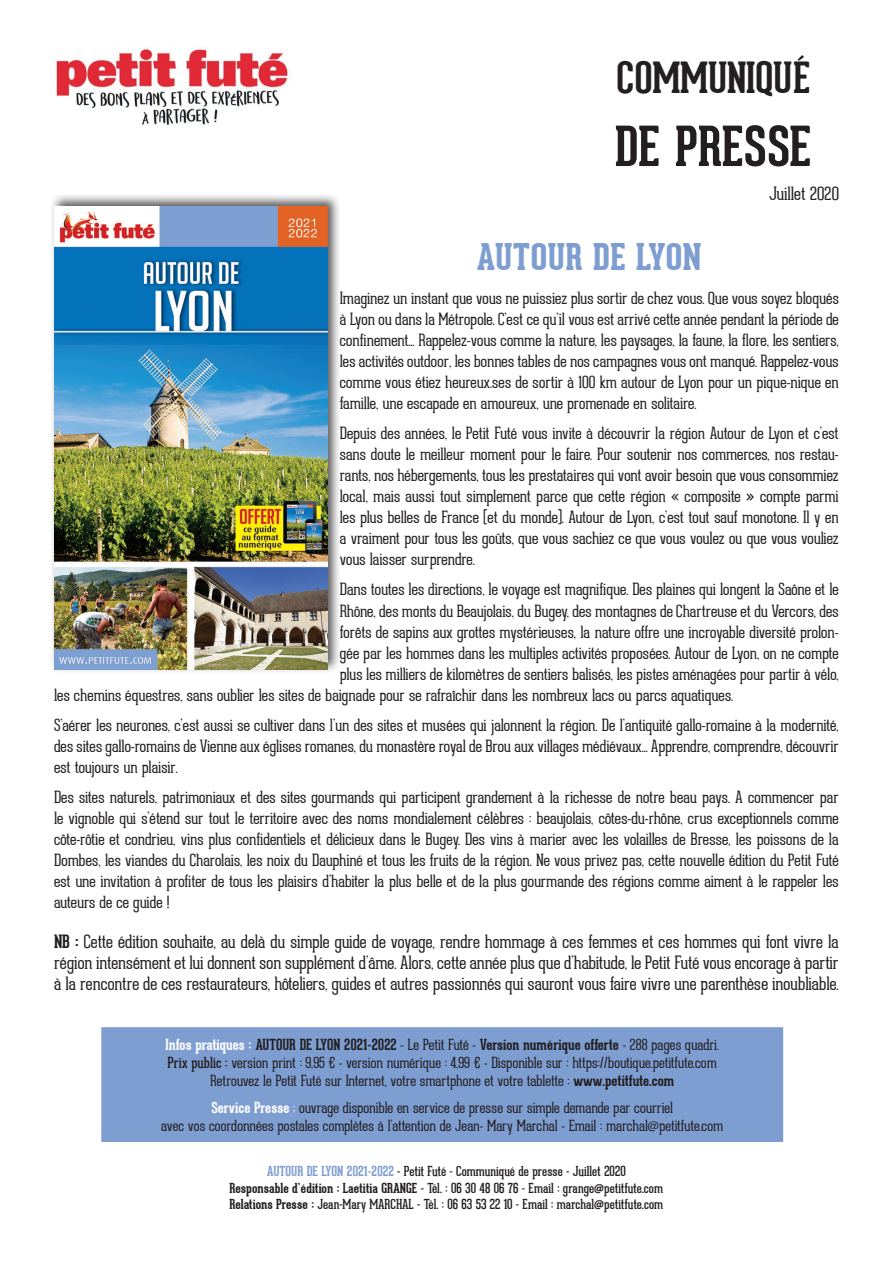
<style>
.page{position:relative;width:893px;height:1263px;background:#fff}
.page>*{position:absolute;margin:0;border:0;box-sizing:border-box;transform-origin:0 0}
.t1{font:700 54px "Geared Slab";color:#231f20}
.t2{font:700 42px "Geared Slab";color:#231f20}
.t3{font:800 36px "Geared Slab";color:#7e9ed2}
.t4{font:100 18px/21px "Geared Slab";letter-spacing:-.015em;color:#231f20;text-align:justify}
.t5{font:100 16.5px/21px "Geared Slab";letter-spacing:-.005em;color:#231f20;text-align:justify}
.t6{font:100 15px/18px "Geared Slab";letter-spacing:-.005em;color:#231f20;text-align:center}
.t7{font:13.5px/16.5px "Geared Slab";color:#231f20;text-align:center}
.s1{font-weight:700}
.s2{font-weight:700;color:#fff}
.s3{font-weight:400}
.s4{color:#fff}
.s5{font-weight:700;color:#7e9ed2}
</style>
<div class="page">
<img style="left:56px;top:48px;width:233px;height:77px">
<div style="left:102px;top:1028px;width:680px;height:113px;background:#7e9ed2"></div>
<div style="left:101px;top:1027px;width:682px;height:115px;border:2px solid #7e9ed2"></div>
<div style="left:50px;top:193px;width:291px;height:481px;background:#231f20;opacity:.75"></div>
<img style="left:54px;top:207px;width:273px;height:463px">
<h2 class="t2" style="left:617px;top:52px;width:195px">COMMUNIQUÉ</h2>
<h1 class="t1" style="left:615px;top:112px;width:198px">DE PRESSE</h1>
<h3 class="t3" style="left:477px;top:236px;width:226px">AUTOUR DE LYON</h3>
<p class="t4" style="left:769px;top:184px;width:71px">Juillet 2020</p>
<p class="t5" style="left:340px;top:288px;width:500px">Imaginez un instant que vous ne puissiez plus sortir de chez vous. Que vous soyez bloqués à Lyon ou dans la Métropole. C’est ce qu’il vous est arrivé cette année pendant la période de confinement... Rappelez-vous comme la nature, les paysages, la faune, la flore, les sentiers, les activités outdoor, les bonnes tables de nos campagnes vous ont manqué. Rappelez-vous comme vous étiez heureux.ses de sortir à 100 km autour de Lyon pour un pique-nique en famille, une escapade en amoureux, une promenade en solitaire.</p>
<p class="t5" style="left:340px;top:423px;width:500px">Depuis des années, le Petit Futé vous invite à découvrir la région Autour de Lyon et c’est sans doute le meilleur moment pour le faire. Pour soutenir nos commerces, nos restau&shy;rants, nos hébergements, tous les prestataires qui vont avoir besoin que vous consommiez local, mais aussi tout simplement parce que cette région « composite » compte parmi les plus belles de France (et du monde). Autour de Lyon, c’est tout sauf monotone. Il y en a vraiment pour tous les goûts, que vous sachiez ce que vous voulez ou que vous vouliez vous laisser surprendre.</p>
<p class="t5" style="left:340px;top:579px;width:500px">Dans toutes les directions, le voyage est magnifique. Des plaines qui longent la Saône et le</p>
<p class="t5" style="left:340px;top:600px;width:500px">Rhône, des monts du Beaujolais, du Bugey, des montagnes de Chartreuse et du Vercors, des</p>
<p class="t5" style="left:340px;top:621px;width:500px">forêts de sapins aux grottes mystérieuses, la nature offre une incroyable diversité prolon-</p>
<p class="t5" style="left:340px;top:642px;width:500px">gée par les hommes dans les multiples activités proposées. Autour de Lyon, on ne compte</p>
<p class="t5" style="left:340px;top:663px;width:500px">plus les milliers de kilomètres de sentiers balisés, les pistes aménagées pour partir à vélo,</p>
<p class="t5" style="left:54px;top:684px;width:681px">les chemins équestres, sans oublier les sites de baignade pour se rafraîchir dans les nombreux lacs ou parcs aquatiques.</p>
<p class="t5" style="left:54px;top:714px;width:786px">S’aérer les neurones, c’est aussi se cultiver dans l’un des sites et musées qui jalonnent la région. De l’antiquité gallo-romaine à la modernité, des sites gallo-romains de Vienne aux églises romanes, du monastère royal de Brou aux villages médiévaux... Apprendre, comprendre, découvrir est toujours un plaisir.</p>
<p class="t5" style="left:54px;top:786px;width:786px">Des sites naturels, patrimoniaux et des sites gourmands qui participent grandement à la richesse de notre beau pays. A commencer par le vignoble qui s’étend sur tout le territoire avec des noms mondialement célèbres : beaujolais, côtes-du-rhône, crus exceptionnels comme côte-rôtie et condrieu, vins plus confidentiels et délicieux dans le Bugey. Des vins à marier avec les volailles de Bresse, les poissons de la Dombes, les viandes du Charolais, les noix du Dauphiné et tous les fruits de la région. Ne vous privez pas, cette nouvelle édition du Petit Futé est une invitation à profiter de tous les plaisirs d’habiter la plus belle et de la plus gourmande des régions comme aiment à le rappeler les auteurs de ce guide !</p>
<p class="t4" style="left:54px;top:931px;width:786px"><span class="s1">NB :</span> Cette édition souhaite, au delà du simple guide de voyage, rendre hommage à ces femmes et ces hommes qui font vivre la région intensément et lui donnent son supplément d’âme. Alors, cette année plus que d’habitude, le Petit Futé vous encorage à partir à la rencontre de ces restaurateurs, hôteliers, guides et autres passionnés qui sauront vous faire vivre une parenthèse inoubliable.</p>
<p class="t6" style="left:166px;top:1036px;width:555px"><span class="s2">Infos pratiques :</span> <span class="s1">AUTOUR DE LYON 2021-2022</span> - Le Petit Futé - <span class="s1">Version numérique offerte</span> - 288 pages quadri.<br><span class="s3">Prix public :</span> version print : 9,95 € - version numérique : 4,99 € - Disponible sur : https://boutique.petitfute.com<br>Retrouvez le Petit Futé sur Internet, votre smartphone et votre tablette : <span class="s1">www.petitfute.com</span></p>
<p class="t6" style="left:161px;top:1099px;width:564px"><span class="s2">Service Presse</span> <span class="s4">;</span> ouvrage disponible en service de presse sur simple demande par courriel<br>avec vos coordonnées postales complètes à l’attention de Jean- Mary Marchal - Email : marchal@petitfute.com</p>
<p class="t7" style="left:229px;top:1163px;width:435px"><span class="s5">AUTOUR DE LYON 2021-2022</span> - Petit Futé - Communiqué de presse - Juillet 2020<br><span class="s1">Responsable d’édition : Laetitia GRANGE</span> - Tél. : 06 30 48 06 76 - Email : grange@petitfute.com<br><span class="s1">Relations Presse :</span> Jean-Mary MARCHAL - Tél. : 06 63 53 22 10 - Email : marchal@petitfute.com</p>
</div>
